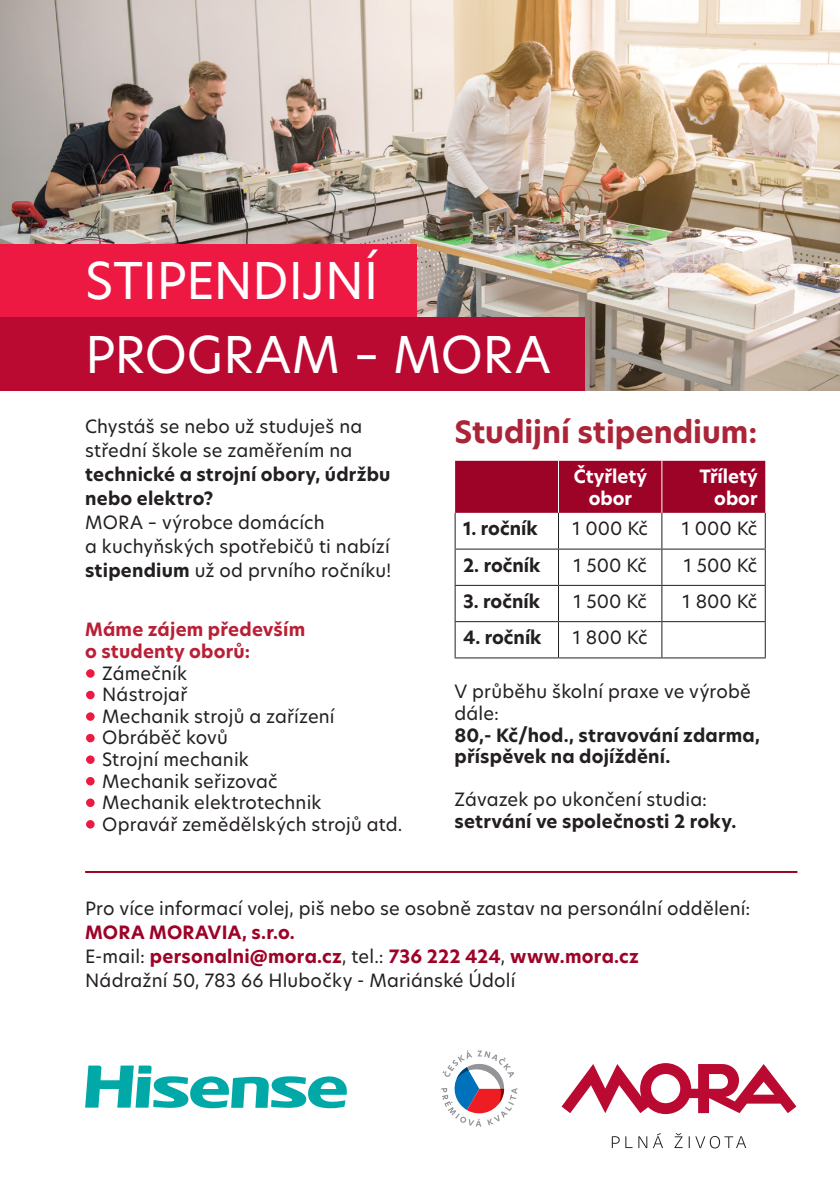
<style>
.page{position:relative;width:840px;height:1191px;background:#fff}
.page>*{position:absolute;margin:0;border:0;box-sizing:border-box;transform-origin:0 0}
.t1{font:49.8px "Hero New";letter-spacing:-.01em;color:#fff}
.t2{font:700 30px "Hero New";color:#ab2538}
.t3{font:18px/24px "Hero New";letter-spacing:.01em;color:#231f20}
.t4{font:700 18px/21.6px "Hero New";letter-spacing:.01em;color:#231f20}
.t5{font:700 18px "Hero New";letter-spacing:.01em;color:#9d0327}
.t6{font:700 18px "Hero New";letter-spacing:.015em;color:#b91f35}
.t7{font:700 18px/21.6px "Hero New";color:#fff;text-align:center}
.s1{font-weight:700}
.s2{font-weight:400}
.s3{font-weight:400;color:#231f20}
</style>
<div class="page">
<img style="left:0;top:0;width:839px;height:391px">
<div style="left:0;top:244px;width:416px;height:73px;background:#ed1943"></div>
<div style="left:0;top:317px;width:584px;height:74px;background:#ba0a32"></div>
<svg style="left:561px;top:1063px;width:235px;height:51px"></svg>
<svg style="left:611px;top:1133px;width:134px;height:15px"></svg>
<svg style="left:441px;top:1050px;width:76px;height:76px"></svg>
<div style="left:455px;top:461px;width:309px;height:52px;background:#9d0327"></div>
<hr style="left:557px;top:461px;width:1px;height:52px;background:#fff">
<hr style="left:661px;top:461px;width:1px;height:52px;background:#fff">
<hr style="left:454px;top:513px;width:1px;height:35px;background:#231f20">
<hr style="left:557px;top:513px;width:1px;height:35px;background:#231f20">
<hr style="left:661px;top:513px;width:1px;height:35px;background:#231f20">
<hr style="left:764px;top:513px;width:1px;height:35px;background:#231f20">
<hr style="left:454px;top:548px;width:104px;height:1px;background:#231f20">
<hr style="left:454px;top:549px;width:1px;height:36px;background:#231f20">
<hr style="left:558px;top:548px;width:103px;height:1px;background:#231f20">
<hr style="left:557px;top:549px;width:1px;height:36px;background:#231f20">
<hr style="left:661px;top:548px;width:104px;height:1px;background:#231f20">
<hr style="left:661px;top:549px;width:1px;height:36px;background:#231f20">
<hr style="left:764px;top:549px;width:1px;height:36px;background:#231f20">
<hr style="left:454px;top:585px;width:104px;height:1px;background:#231f20">
<hr style="left:454px;top:586px;width:1px;height:35px;background:#231f20">
<hr style="left:558px;top:585px;width:103px;height:1px;background:#231f20">
<hr style="left:557px;top:586px;width:1px;height:35px;background:#231f20">
<hr style="left:661px;top:585px;width:104px;height:1px;background:#231f20">
<hr style="left:661px;top:586px;width:1px;height:35px;background:#231f20">
<hr style="left:764px;top:586px;width:1px;height:35px;background:#231f20">
<hr style="left:454px;top:621px;width:104px;height:1px;background:#231f20">
<hr style="left:454px;top:622px;width:1px;height:35px;background:#231f20">
<hr style="left:558px;top:621px;width:103px;height:1px;background:#231f20">
<hr style="left:557px;top:622px;width:1px;height:35px;background:#231f20">
<hr style="left:661px;top:621px;width:104px;height:1px;background:#231f20">
<hr style="left:661px;top:622px;width:1px;height:35px;background:#231f20">
<hr style="left:764px;top:622px;width:1px;height:35px;background:#231f20">
<hr style="left:454px;top:657px;width:104px;height:1px;background:#231f20">
<hr style="left:558px;top:657px;width:103px;height:1px;background:#231f20">
<hr style="left:661px;top:657px;width:104px;height:1px;background:#231f20">
<svg style="left:85px;top:1065px;width:262px;height:43px"></svg>
<div style="left:86px;top:669px;width:9px;height:8px;background:#ed1943;border-radius:50%"></div>
<div style="left:86px;top:691px;width:9px;height:8px;background:#ed1943;border-radius:50%"></div>
<div style="left:86px;top:777px;width:9px;height:8px;background:#ed1943;border-radius:50%"></div>
<div style="left:86px;top:798px;width:9px;height:9px;background:#ed1943;border-radius:50%"></div>
<div style="left:86px;top:820px;width:9px;height:8px;background:#ed1943;border-radius:50%"></div>
<div style="left:86px;top:734px;width:9px;height:8px;background:#ed1943;border-radius:50%"></div>
<div style="left:86px;top:755px;width:9px;height:9px;background:#ed1943;border-radius:50%"></div>
<div style="left:86px;top:712px;width:9px;height:9px;background:#ed1943;border-radius:50%"></div>
<hr style="left:85px;top:871px;width:712px;height:2px;background:#9d0327">
<p class="t1" style="left:85px;top:247px;width:295px">STIPENDIJNÍ</p>
<p class="t1" style="left:85px;top:321px;width:466px">PROGRAM – MORA</p>
<p class="t3" style="left:85px;top:414px;width:307px">Chystáš se nebo už studuješ na střední škole se zaměřením na <span class="s1">technické a strojní obory, údržbu nebo elektro?</span></p>
<p class="t3" style="left:85px;top:510px;width:307px">MORA – výrobce domácích<br>a kuchyňských spotřebičů ti nabízí <span class="s1">stipendium</span> už od prvního ročníku!</p>
<p class="t2" style="left:454px;top:411px;width:304px">Studijní stipendium:</p>
<p class="t7" style="left:573px;top:466px;width:75px">Čtyřletý obor</p>
<p class="t7" style="left:699px;top:466px;width:60px;text-align:right">Tříletý obor</p>
<p class="t4" style="left:463px;top:518px;width:76px">1. ročník</p>
<p class="t3" style="left:572px;top:516px;width:77px">1 000 Kč</p>
<p class="t3" style="left:681px;top:516px;width:77px">1 000 Kč</p>
<p class="t4" style="left:463px;top:554px;width:79px">2. ročník</p>
<p class="t3" style="left:573px;top:552px;width:75px">1 500 Kč</p>
<p class="t3" style="left:683px;top:552px;width:75px">1 500 Kč</p>
<p class="t4" style="left:463px;top:590px;width:78px">3. ročník</p>
<p class="t3" style="left:573px;top:589px;width:75px">1 500 Kč</p>
<p class="t3" style="left:682px;top:589px;width:76px">1 800 Kč</p>
<p class="t6" style="left:85px;top:617px;width:221px">Máme zájem především</p>
<p class="t4" style="left:463px;top:626px;width:80px">4. ročník</p>
<p class="t3" style="left:572px;top:625px;width:76px">1 800 Kč</p>
<p class="t6" style="left:85px;top:639px;width:166px">o studenty oborů:</p>
<p class="t3" style="left:85px;top:660px;width:103px">• Zámečník</p>
<p class="t3" style="left:85px;top:682px;width:103px">• Nástrojař</p>
<p class="t3" style="left:85px;top:704px;width:251px">• Mechanik strojů a zařízení</p>
<p class="t3" style="left:85px;top:725px;width:144px">• Obráběč kovů</p>
<p class="t3" style="left:85px;top:747px;width:165px">• Strojní mechanik</p>
<p class="t3" style="left:85px;top:768px;width:194px">• Mechanik seřizovač</p>
<p class="t3" style="left:85px;top:790px;width:238px">• Mechanik elektrotechnik</p>
<p class="t3" style="left:85px;top:812px;width:318px">• Opravář zemědělských strojů atd.</p>
<p class="t3" style="left:454px;top:680px;width:298px;line-height:21.6px">V průběhu školní praxe ve výrobě dále:</p>
<p class="t4" style="left:454px;top:724px;width:307px">80,- Kč/hod., stravování zdarma, příspěvek na dojíždění.</p>
<p class="t4" style="left:454px;top:789px;width:283px"><span class="s2">Závazek po ukončení studia: </span>setrvání ve společnosti 2 roky.</p>
<p class="t3" style="left:85px;top:895px;width:666px">Pro více informací volej, piš nebo se osobně zastav na personální oddělení:</p>
<p class="t5" style="left:85px;top:920px;width:211px">MORA MORAVIA, s.r.o.</p>
<p class="t5" style="left:85px;top:944px;width:555px"><span class="s3">E-mail:</span> personalni@mora.cz<span class="s3">, tel.:</span> 736 222 424<span class="s3">,</span> www.mora.cz</p>
<p class="t3" style="left:85px;top:967px;width:431px">Nádražní 50, 783 66 Hlubočky - Mariánské Údolí</p>
</div>
